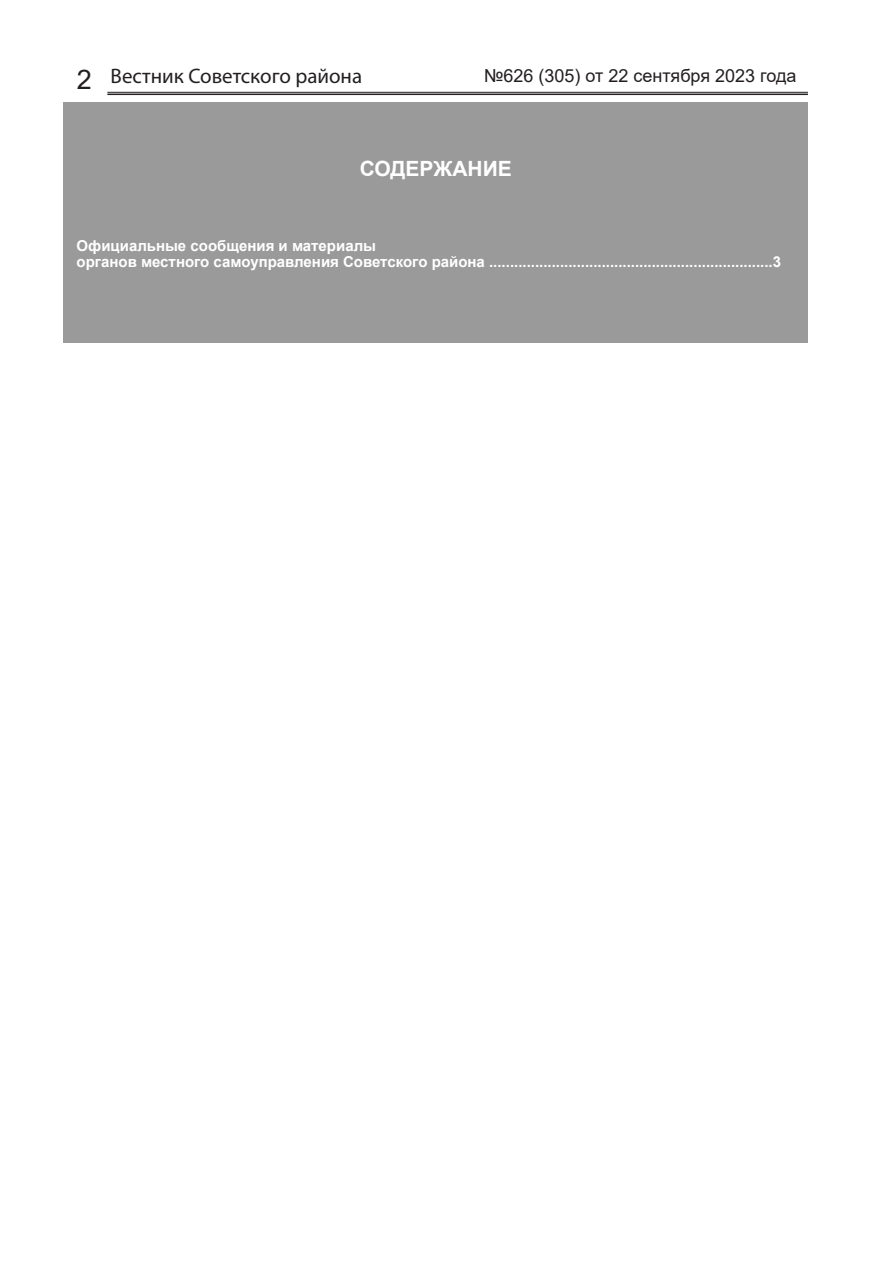
<style>
.page{position:relative;width:893px;height:1263px;background:#fff}
.page>*{position:absolute;margin:0;border:0;box-sizing:border-box;transform-origin:0 0}
.t1{font:21px "Myriad Pro";color:#231f20}
.Заголовок_раздела{font:700 21px "Arial";color:#fff}
.t2{font:18px "Arial";color:#231f20}
.Содержание{font:700 15px "Arial";color:#fff}
.s1{font-family:"Arial";font-size:27px}
</style>
<div class="page">
<hr style="left:107px;top:92px;width:701px;height:1px;background:#231f20">
<hr style="left:107px;top:94px;width:701px;height:1px;background:#231f20">
<div style="left:64px;top:102px;width:744px;height:240px;background:#9a9a9a"></div>
<h1 class="t1" style="left:77px;top:63px;width:287px"><span class="s1">2</span> Вестник Советского района</h1>
<p class="t2" style="left:484px;top:63px;width:314px">№626 (305) от 22 сентября 2023 года</p>
<p class="Заголовок_раздела" style="left:360px;top:154px;width:153px">СОДЕРЖАНИЕ</p>
<p class="Содержание" style="left:77px;top:235px;width:301px">Официальные сообщения и материалы</p>
<p class="Содержание" style="left:77px;top:251px;width:706px">органов местного самоуправления Советского района ....................................................................3</p>
</div>
